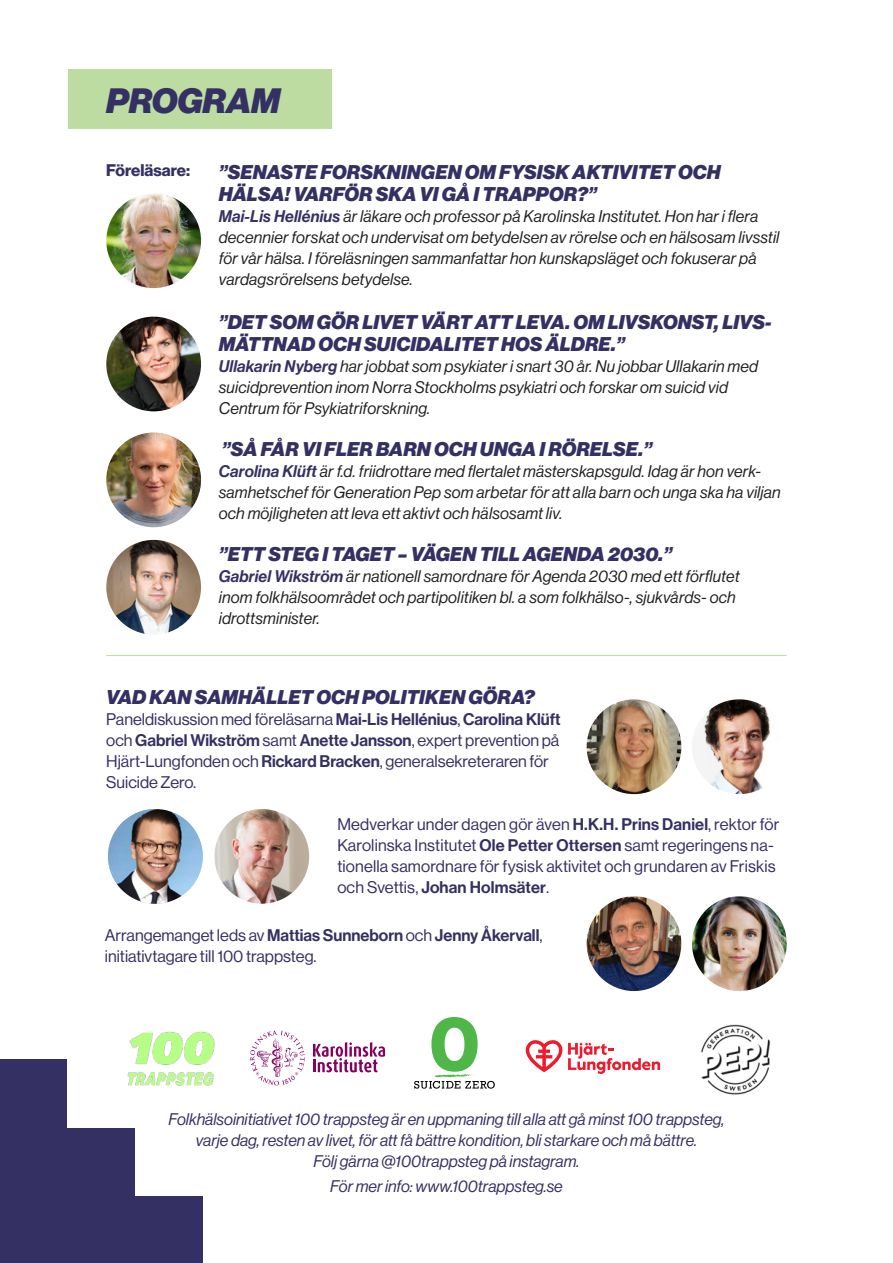
<style>
.page{position:relative;width:893px;height:1263px;background:#fff}
.page>*{position:absolute;margin:0;border:0;box-sizing:border-box;transform-origin:0 0}
.t1{font:34.5px "N Haas Grotesk DS Std 96 Blk It";color:#353063}
.t2{font:19.5px/22.5px "N Haas Grotesk DS Std 96 Blk It";letter-spacing:.01em;color:#353063}
.t3{font:16.5px/21px "N Haas Grotesk DS Std 56 It";letter-spacing:.01em;color:#231f20}
.t4{font:16.5px/21px "N Haas Grotesk DS Std 55 Rg";color:#353063}
.t5{font:16.5px "N Haas Grotesk DS Std 56 It";color:#353063}
.t6{font:16.5px "N Haas Grotesk DS Std 75 Bd";color:#353063}
.s1{font-family:"N Haas Grotesk DS Std 66 Md It";color:#353063}
.s2{font-family:"N Haas Grotesk DS Std 65 Md"}
</style>
<div class="page">
<div style="left:68px;top:69px;width:263px;height:60px;background:#bcdca1"></div>
<img style="left:106px;top:193px;width:95px;height:95px;border-radius:47px">
<img style="left:106px;top:317px;width:95px;height:94px;border-radius:47px">
<img style="left:692px;top:896px;width:95px;height:95px;border-radius:47px">
<img style="left:587px;top:896px;width:94px;height:95px;border-radius:47px">
<img style="left:587px;top:699px;width:94px;height:95px;border-radius:47px">
<img style="left:692px;top:699px;width:95px;height:95px;border-radius:47px">
<img style="left:108px;top:809px;width:95px;height:95px;border-radius:47px">
<img style="left:106px;top:540px;width:95px;height:95px;border-radius:47px">
<img style="left:106px;top:432px;width:95px;height:95px;border-radius:47px">
<hr style="left:106px;top:655px;width:681px;height:1px;background:#bcdca1">
<div style="left:0;top:1196px;width:203px;height:67px;background:#353063"></div>
<div style="left:0;top:1128px;width:135px;height:68px;background:#353063"></div>
<div style="left:0;top:1060px;width:67px;height:68px;background:#353063"></div>
<img style="left:214px;top:809px;width:95px;height:95px;border-radius:47px">
<img style="left:127px;top:1031px;width:88px;height:55px">
<img style="left:701px;top:1024px;width:70px;height:71px">
<svg style="left:525px;top:1040px;width:135px;height:34px"></svg>
<svg style="left:414px;top:1017px;width:81px;height:72px"></svg>
<svg style="left:313px;top:1042px;width:72px;height:30px"></svg>
<svg style="left:250px;top:1030px;width:55px;height:55px"></svg>
<p class="t1" style="left:106px;top:80px;width:175px">PROGRAM</p>
<p class="t6" style="left:106px;top:161px;width:85px">Föreläsare:</p>
<p class="t2" style="left:219px;top:161px;width:503px">”SENASTE FORSKNINGEN OM FYSISK AKTIVITET OCH</p>
<p class="t2" style="left:219px;top:183px;width:380px">HÄLSA! VARFÖR SKA VI GÅ I TRAPPOR?”</p>
<p class="t3" style="left:219px;top:206px;width:562px"><span class="s1">Mai-Lis Hellénius</span> är läkare och professor på Karolinska Institutet. Hon har i flera decennier forskat och undervisat om betydelsen av rörelse och en hälsosam livsstil för vår hälsa. I föreläsningen sammanfattar hon kunskapsläget och fokuserar på vardagsrörelsens betydelse.</p>
<p class="t2" style="left:219px;top:311px;width:554px">”DET SOM GÖR LIVET VÄRT ATT LEVA. OM LIVSKONST, LIVS-<br>MÄTTNAD OCH SUICIDALITET HOS ÄLDRE.”</p>
<p class="t3" style="left:219px;top:356px;width:541px"><span class="s1">Ullakarin Nyberg</span> har jobbat som psykiater i snart 30 år. Nu jobbar Ullakarin med</p>
<p class="t3" style="left:219px;top:377px;width:511px">suicidprevention inom Norra Stockholms psykiatri och forskar om suicid vid</p>
<p class="t3" style="left:219px;top:398px;width:213px">Centrum för Psykiatriforskning.</p>
<p class="t2" style="left:222px;top:438px;width:432px">”SÅ FÅR VI FLER BARN OCH UNGA I RÖRELSE.”</p>
<p class="t3" style="left:219px;top:461px;width:563px"><span class="s1">Carolina Klüft</span> är f.d. friidrottare med flertalet mästerskapsguld. Idag är hon verk&shy;samhetschef för Generation Pep som arbetar för att alla barn och unga ska ha viljan och möjligheten att leva ett aktivt och hälsosamt liv.</p>
<p class="t2" style="left:219px;top:543px;width:455px">”ETT STEG I TAGET – VÄGEN TILL AGENDA 2030.”</p>
<p class="t3" style="left:219px;top:566px;width:522px"><span class="s1">Gabriel Wikström</span> är nationell samordnare för Agenda 2030 med ett förflutet</p>
<p class="t3" style="left:219px;top:587px;width:518px">inom folkhälsoområdet och partipolitiken bl. a som folkhälso-, sjukvårds- och idrottsminister.</p>
<p class="t2" style="left:106px;top:686px;width:430px">VAD KAN SAMHÄLLET OCH POLITIKEN GÖRA?</p>
<p class="t4" style="left:106px;top:709px;width:456px">Paneldiskussion med föreläsarna <span class="s2">Mai-Lis Hellénius</span>, <span class="s2">Carolina Klüft </span>och <span class="s2">Gabriel Wikström</span> samt <span class="s2">Anette Jansson</span>, expert prevention på Hjärt-Lungfonden och <span class="s2">Rickard Bracken</span>, generalsekreteraren för Suicide Zero.</p>
<p class="t4" style="left:337px;top:814px;width:444px">Medverkar under dagen gör även <span class="s2">H.K.H. Prins Daniel</span>, rektor för Karolinska Institutet <span class="s2">Ole Petter Ottersen</span> samt regeringens na&shy;tionella samordnare för fysisk aktivitet och grundaren av Friskis och Svettis, <span class="s2">Johan Holmsäter</span>.</p>
<p class="t4" style="left:105px;top:925px;width:439px">Arrangemanget leds av <span class="s2">Mattias Sunneborn</span> och <span class="s2">Jenny Åkervall</span>, initiativtagare till 100 trappsteg.</p>
<p class="t5" style="left:168px;top:1110px;width:558px">Folkhälsoinitiativet 100 trappsteg är en uppmaning till alla att gå minst 100 trappsteg,</p>
<p class="t5" style="left:196px;top:1131px;width:503px">varje dag, resten av livet, för att få bättre kondition, bli starkare och må bättre.</p>
<p class="t5" style="left:313px;top:1152px;width:268px">Följ gärna @100trappsteg på instagram.</p>
<p class="t5" style="left:330px;top:1177px;width:234px">För mer info: www.100trappsteg.se</p>
</div>
